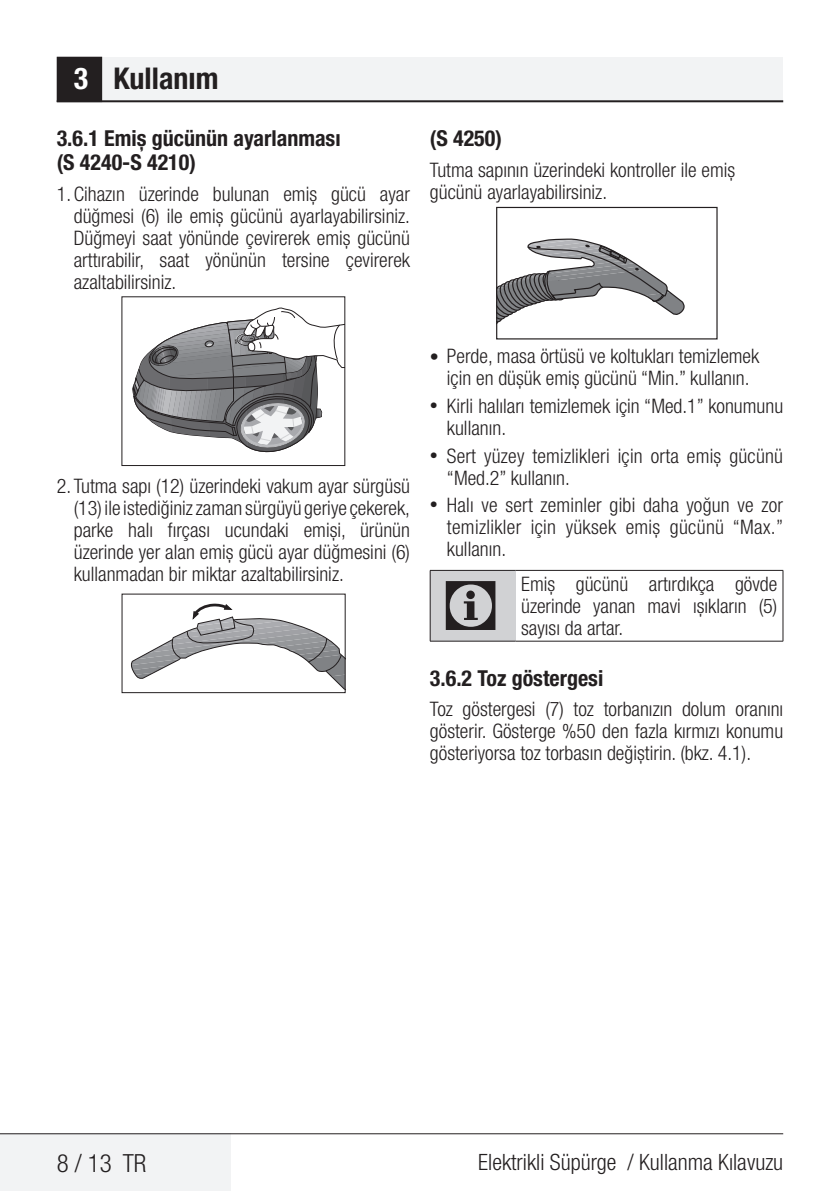
<style>
.page{position:relative;width:840px;height:1191px;background:#fff}
.page>*{position:absolute;margin:0;border:0;box-sizing:border-box;transform-origin:0 0}
.t1{font:72px "ZIWARNUN";color:#231f20}
.t2{font:700 condensed 30px "Helvetica Neue LT Pro";color:#231f20}
.t3{font:300 condensed 25px "Helvetica Neue LT Pro";color:#231f20}
.t4{font:300 condensed 22.4px "Helvetica Neue LT Pro";color:#231f20}
.t5{font:700 condensed 22px/24px "Helvetica Neue LT Pro";color:#231f20}
.t6{font:300 condensed 20px/22px "Helvetica Neue LT Pro";color:#231f20;text-align:justify}
.s1{color:#fff}
.s2{font-weight:700;font-size:18px}
.s3{font-weight:700;font-size:16px}
</style>
<div class="page">
<div style="left:0;top:1133px;width:230px;height:58px;background:#f2f3f4"></div>
<hr style="left:0;top:1133px;width:782px;height:1px;background:#231f20">
<div style="left:57px;top:57px;width:725px;height:45px;background:#f2f3f4"></div>
<hr style="left:57px;top:100px;width:725px;height:2px;background:#231f20">
<div style="left:58px;top:58px;width:43px;height:43px;background:#231f20"></div>
<div style="left:57px;top:57px;width:45px;height:45px;border:2px solid #231f20"></div>
<svg style="left:132px;top:307px;width:211px;height:146px"></svg>
<div style="left:121px;top:593px;width:224px;height:100px;border:1px solid #231f20"></div>
<svg style="left:131px;top:602px;width:214px;height:89px"></svg>
<svg style="left:498px;top:239px;width:187px;height:84px"></svg>
<div style="left:496px;top:207px;width:221px;height:132px;border:1px solid #231f20"></div>
<div style="left:430px;top:570px;width:85px;height:71px;background:#d1d2d4"></div>
<hr style="left:515px;top:570px;width:267px;height:1px;background:#231f20">
<hr style="left:782px;top:570px;width:1px;height:71px;background:#231f20">
<hr style="left:515px;top:641px;width:267px;height:1px;background:#231f20">
<hr style="left:429px;top:641px;width:86px;height:1px;background:#231f20">
<hr style="left:429px;top:570px;width:86px;height:1px;background:#231f20">
<hr style="left:429px;top:570px;width:1px;height:71px;background:#231f20">
<h2 class="t2" style="left:74px;top:60px;width:146px"><span class="s1">3</span> Kullanım</h2>
<p class="t5" style="left:57px;top:126px;width:285px">3.6.1 Emiş gücünün ayarlanması (S 4240-S 4210)</p>
<p class="t6" style="left:74px;top:183px;width:337px;text-indent:-17px">1. Cihazın üzerinde bulunan emiş gücü ayar düğmesi (6) ile emiş gücünü ayarlayabilirsiniz.<br>Düğmeyi saat yönünde çevirerek emiş gücünü arttırabilir, saat yönünün tersine çevirerek azaltabilirsiniz.</p>
<p class="t5" style="left:429px;top:126px;width:73px">(S 4250)</p>
<p class="t6" style="left:429px;top:159px;width:306px">Tutma sapının üzerindeki kontroller ile emiş gücünü ayarlayabilirsiniz.</p>
<p class="t6" style="left:74px;top:474px;width:337px;text-indent:-17px">2. Tutma sapı (12) üzerindeki vakum ayar sürgüsü (13) ile istediğiniz zaman sürgüyü geriye çekerek, parke halı fırçası ucundaki emişi, ürünün üzerinde yer alan emiş gücü ayar düğmesini (6) kullanmadan bir miktar azaltabilirsiniz.</p>
<p class="t6" style="left:429px;top:345px;width:331px;text-align:center"><span class="s2">•</span> Perde, masa örtüsü ve koltukları temizlemek için en düşük emiş gücünü “Min.” kullanın.</p>
<p class="t6" style="left:446px;top:395px;width:337px;text-indent:-17px"><span class="s3">•</span> Kirli halıları temizlemek için “Med.1” konumunu kullanın.</p>
<p class="t6" style="left:446px;top:444px;width:337px;text-indent:-17px"><span class="s3">•</span> Sert yüzey temizlikleri için orta emiş gücünü “Med.2” kullanın.</p>
<p class="t6" style="left:446px;top:494px;width:337px;text-indent:-17px"><span class="s3">•</span> Halı ve sert zeminler gibi daha yoğun ve zor temizlikler için yüksek emiş gücünü “Max.” kullanın.</p>
<h1 class="t1" style="left:441px;top:567px;width:63px">C</h1>
<p class="t6" style="left:521px;top:572px;width:257px">Emiş gücünü artırdıkça gövde üzerinde yanan mavi ışıkların (5) sayısı da artar.</p>
<p class="t5" style="left:429px;top:665px;width:175px">3.6.2 Toz göstergesi</p>
<p class="t6" style="left:429px;top:698px;width:354px">Toz göstergesi (7) toz torbanızın dolum oranını gösterir. Gösterge %50 den fazla kırmızı konumu gösteriyorsa toz torbasın değiştirin. (bkz. 4.1).</p>
<p class="t3" style="left:57px;top:1148px;width:91px">8 / 13 TR</p>
<p class="t4" style="left:478px;top:1149px;width:306px">Elektrikli Süpürge / Kullanma Kılavuzu</p>
</div>
